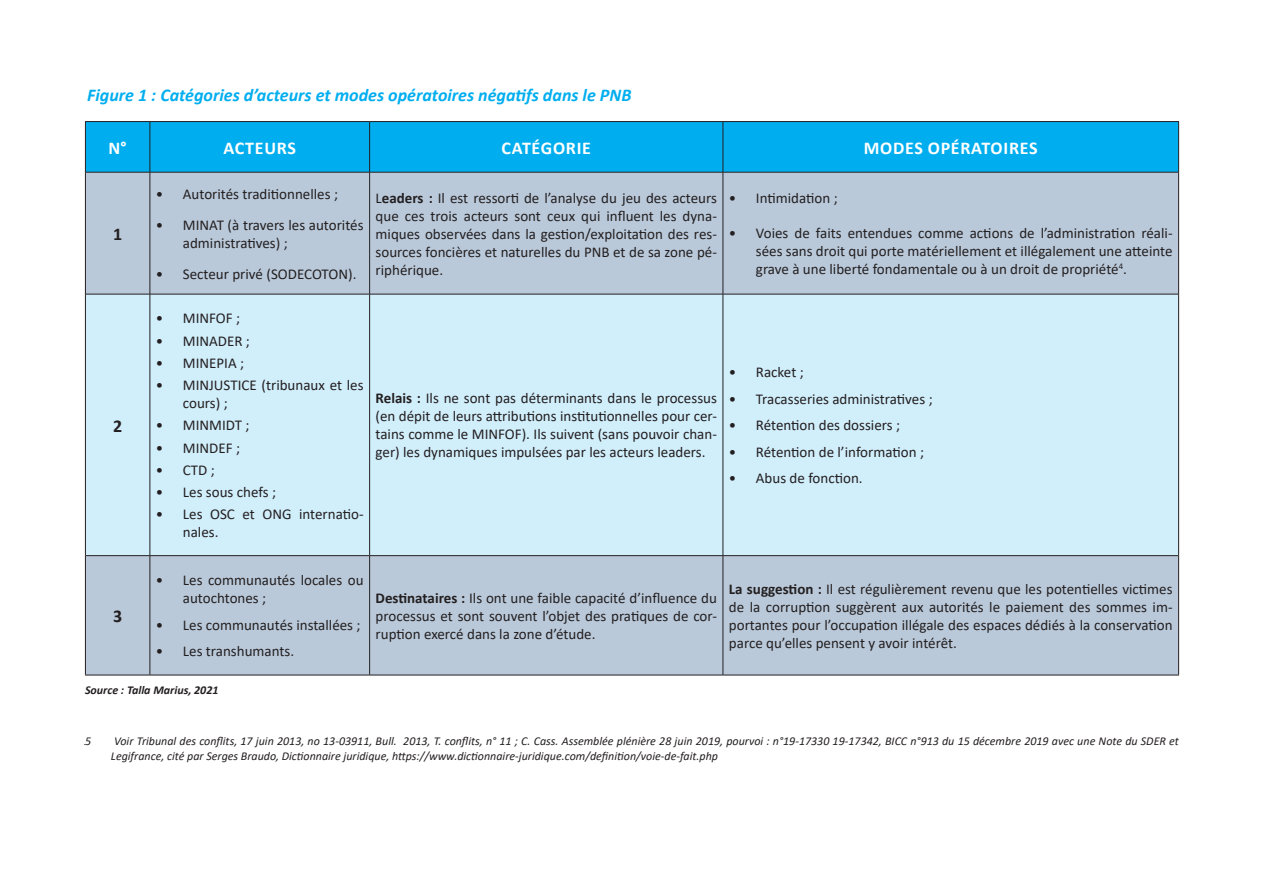
<style>
.page{position:relative;width:1263px;height:893px;background:#fff}
.page>*{position:absolute;margin:0;border:0;box-sizing:border-box;transform-origin:0 0}
.t1{font:italic 700 18px "Calibri";color:#00aeef}
.t2{font:700 18px "Calibri";letter-spacing:.04em;color:#fff}
.t3{font:700 18px "Calibri";color:#231f20}
.t4{font:15px/18px "Calibri";color:#231f20;text-align:justify}
.t5{font:italic 12px/15px "Calibri";color:#231f20}
.t6{font:italic 700 12px "Calibri";color:#231f20}
.s1{font-weight:700}
</style>
<div class="page">
<div style="left:86px;top:122px;width:1092px;height:50px;background:#00aeef"></div>
<div style="left:86px;top:173px;width:1092px;height:502px;background:#bac9da"></div>
<div style="left:86px;top:295px;width:1092px;height:260px;background:#d1eefb"></div>
<hr style="left:85px;top:121px;width:65px;height:1px;background:#231f20">
<hr style="left:85px;top:122px;width:1px;height:50px;background:#231f20">
<hr style="left:150px;top:121px;width:220px;height:1px;background:#231f20">
<hr style="left:370px;top:121px;width:353px;height:1px;background:#231f20">
<hr style="left:723px;top:121px;width:456px;height:1px;background:#231f20">
<hr style="left:1178px;top:122px;width:1px;height:50px;background:#231f20">
<hr style="left:85px;top:172px;width:1px;height:122px;background:#231f20">
<hr style="left:1178px;top:172px;width:1px;height:122px;background:#231f20">
<hr style="left:85px;top:294px;width:1px;height:262px;background:#231f20">
<hr style="left:1178px;top:294px;width:1px;height:262px;background:#231f20">
<hr style="left:85px;top:556px;width:1px;height:119px;background:#231f20">
<hr style="left:1178px;top:556px;width:1px;height:119px;background:#231f20">
<hr style="left:85px;top:675px;width:65px;height:1px;background:#231f20">
<hr style="left:150px;top:675px;width:220px;height:1px;background:#231f20">
<hr style="left:370px;top:675px;width:353px;height:1px;background:#231f20">
<hr style="left:723px;top:675px;width:456px;height:1px;background:#231f20">
<hr style="left:150px;top:122px;width:1px;height:50px;background:#231f20">
<hr style="left:369px;top:122px;width:1px;height:50px;background:#231f20">
<hr style="left:723px;top:122px;width:1px;height:50px;background:#231f20">
<hr style="left:86px;top:172px;width:64px;height:1px;background:#231f20">
<hr style="left:150px;top:172px;width:220px;height:1px;background:#231f20">
<hr style="left:150px;top:172px;width:1px;height:122px;background:#231f20">
<hr style="left:370px;top:172px;width:353px;height:1px;background:#231f20">
<hr style="left:369px;top:172px;width:1px;height:122px;background:#231f20">
<hr style="left:723px;top:172px;width:455px;height:1px;background:#231f20">
<hr style="left:723px;top:172px;width:1px;height:122px;background:#231f20">
<hr style="left:86px;top:294px;width:64px;height:1px;background:#231f20">
<hr style="left:150px;top:294px;width:220px;height:1px;background:#231f20">
<hr style="left:150px;top:294px;width:1px;height:261px;background:#231f20">
<hr style="left:370px;top:294px;width:353px;height:1px;background:#231f20">
<hr style="left:369px;top:294px;width:1px;height:261px;background:#231f20">
<hr style="left:723px;top:294px;width:455px;height:1px;background:#231f20">
<hr style="left:723px;top:294px;width:1px;height:261px;background:#231f20">
<hr style="left:86px;top:555px;width:64px;height:1px;background:#231f20">
<hr style="left:150px;top:555px;width:220px;height:1px;background:#231f20">
<hr style="left:150px;top:556px;width:1px;height:119px;background:#231f20">
<hr style="left:370px;top:555px;width:353px;height:1px;background:#231f20">
<hr style="left:369px;top:556px;width:1px;height:119px;background:#231f20">
<hr style="left:723px;top:555px;width:455px;height:1px;background:#231f20">
<hr style="left:723px;top:556px;width:1px;height:119px;background:#231f20">
<p class="t1" style="left:87px;top:82px;width:546px">Figure 1 : Catégories d’acteurs et modes opératoires négatifs dans le PNB</p>
<p class="t2" style="left:109px;top:135px;width:20px">N°</p>
<p class="t2" style="left:224px;top:135px;width:74px">ACTEURS</p>
<p class="t2" style="left:502px;top:135px;width:91px">CATÉGORIE</p>
<p class="t2" style="left:864px;top:135px;width:175px">MODES OPÉRATOIRES</p>
<p class="t3" style="left:113px;top:221px;width:11px">1</p>
<p class="t3" style="left:113px;top:413px;width:11px">2</p>
<p class="t4" style="left:156px;top:185px;width:184px">• Autorités traditionnelles ;</p>
<p class="t4" style="left:183px;top:215px;width:182px;text-indent:-27px">• MINAT (à travers les autorités administratives) ;</p>
<p class="t4" style="left:156px;top:264px;width:202px">• Secteur privé (SODECOTON).</p>
<p class="t4" style="left:376px;top:188px;width:343px">L<span class="s1">eaders :</span> Il est ressorti de l’analyse du jeu des acteurs que ces trois acteurs sont ceux qui influent les dyna&shy;miques observées dans la gestion/exploitation des res&shy;sources foncières et naturelles du PNB et de sa zone pé&shy;riphérique.</p>
<p class="t4" style="left:729px;top:189px;width:110px">• Intimidation ;</p>
<p class="t4" style="left:756px;top:224px;width:418px;text-indent:-27px">• Voies de faits entendues comme actions de l’administration réali&shy;sées sans droit qui porte matériellement et illégalement une atteinte grave à une liberté fondamentale ou à un droit de propriété<sup>4</sup>.</p>
<p class="t4" style="left:156px;top:309px;width:86px">• MINFOF ;</p>
<p class="t4" style="left:156px;top:331px;width:96px">• MINADER ;</p>
<p class="t4" style="left:156px;top:354px;width:90px">• MINEPIA ;</p>
<p class="t4" style="left:183px;top:376px;width:182px;text-indent:-27px">• MINJUSTICE (tribunaux et les cours) ;</p>
<p class="t4" style="left:156px;top:416px;width:95px">• MINMIDT ;</p>
<p class="t4" style="left:156px;top:438px;width:86px">• MINDEF ;</p>
<p class="t4" style="left:156px;top:461px;width:61px">• CTD ;</p>
<p class="t4" style="left:156px;top:483px;width:122px">• Les sous chefs ;</p>
<p class="t4" style="left:183px;top:505px;width:182px;text-indent:-27px">• Les OSC et ONG internatio&shy;nales.</p>
<p class="t4" style="left:376px;top:389px;width:343px"><span class="s1">Relais :</span> Ils ne sont pas déterminants dans le processus (en dépit de leurs attributions institutionnelles pour cer&shy;tains comme le MINFOF). Ils suivent (sans pouvoir chan&shy;ger) les dynamiques impulsées par les acteurs leaders.</p>
<p class="t4" style="left:729px;top:363px;width:76px">• Racket ;</p>
<p class="t4" style="left:729px;top:390px;width:205px">• Tracasseries administratives ;</p>
<p class="t4" style="left:729px;top:416px;width:173px">• Rétention des dossiers ;</p>
<p class="t4" style="left:729px;top:443px;width:197px">• Rétention de l’information ;</p>
<p class="t4" style="left:729px;top:469px;width:135px">• Abus de fonction.</p>
<p class="t3" style="left:113px;top:603px;width:11px">3</p>
<p class="t4" style="left:183px;top:571px;width:182px;text-indent:-27px">• Les communautés locales ou autochtones ;</p>
<p class="t4" style="left:156px;top:616px;width:206px">• Les communautés installées ;</p>
<p class="t4" style="left:156px;top:642px;width:140px">• Les transhumants.</p>
<p class="t6" style="left:85px;top:682px;width:135px">Source : Talla Marius, 2021</p>
<p class="t4" style="left:376px;top:589px;width:343px"><span class="s1">Destinataires :</span> Ils ont une faible capacité d’influence du processus et sont souvent l’objet des pratiques de cor&shy;ruption exercé dans la zone d’étude.</p>
<p class="t4" style="left:729px;top:580px;width:445px"><span class="s1">La suggestion :</span> Il est régulièrement revenu que les potentielles victimes de la corruption suggèrent aux autorités le paiement des sommes im&shy;portantes pour l’occupation illégale des espaces dédiés à la conservation parce qu’elles pensent y avoir intérêt.</p>
<p class="t5" style="left:111px;top:733px;width:1069px;text-indent:-27px">1. Voir Tribunal des conflits, 17 juin 2013, no 13-03911, Bull. 2013, T. conflits, n° 11 ; C. Cass. Assemblée plénière 28 juin 2019, pourvoi : n°19-17330 19-17342, BICC n°913 du 15 décembre 2019 avec une Note du SDER et<br>Legifrance, cité par Serges Braudo, Dictionnaire juridique, https://www.dictionnaire-juridique.com/definition/voie-de-fait.php</p>
<p class="t5" style="left:85px;top:733px;width:8px">5</p>
</div>
